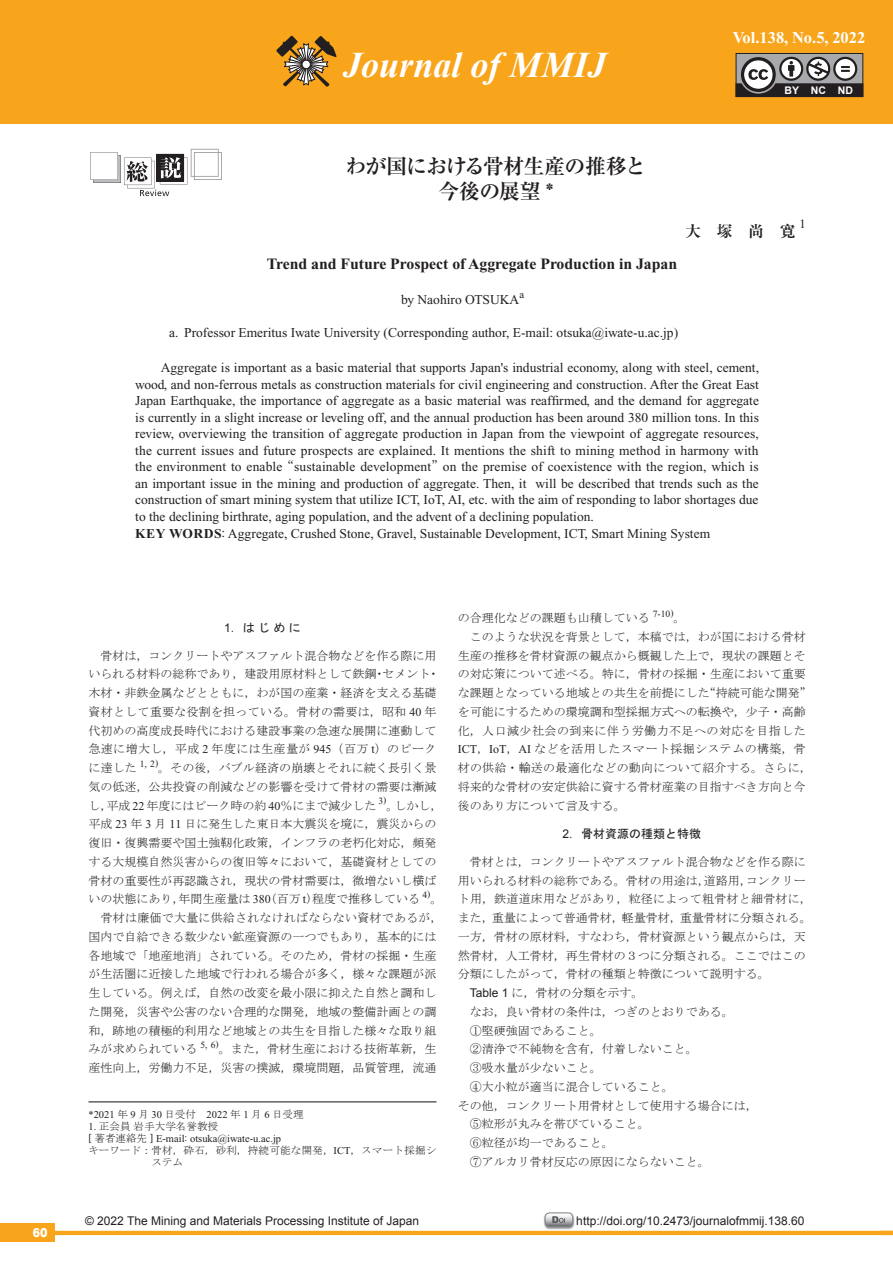
<style>
.page{position:relative;width:893px;height:1263px;background:#fff}
.page>*{position:absolute;margin:0;border:0;box-sizing:border-box;transform-origin:0 0}
.t1{font:italic 700 36px "Times New Roman";color:#fff}
.t2{font:700 21px/25.5px "Ryumin Pro";letter-spacing:-.035em;color:#231f20;text-align:center}
.t3{font:700 16.5px "Times New Roman";color:#fff}
.t4{font:700 15.75px "Times New Roman";color:#231f20}
.t5{font:700 15.75px "Ryumin Pro";color:#231f20}
.t6{font:13.5px/16.6px "Times New Roman";color:#231f20}
.t7{font:13.5px "Helvetica Bold Condensed Plain";color:#fff}
.t8{font:12.6px "Times New Roman";color:#231f20}
.t9{font:12px/18.8px "MS Mincho";color:#231f20}
.t10{font:12px "Arial";color:#231f20}
.t11{font:12px "MS Mincho";letter-spacing:.02em;color:#231f20}
.t12{font:12px "MS Gothic";color:#231f20}
.t13{font:10.5px "Times New Roman";color:#231f20}
.t14{font:10.5px/12px "MS Mincho";letter-spacing:.03em;color:#231f20}
.t15{font:10.5px "MS Mincho";letter-spacing:.01em;color:#231f20}
.t16{font:700 10.5px "Arial";color:#fff}
.s1{font-family:"MS Mincho"}
.s2{font-weight:700}
.s3{font-family:"Arial"}
.s4{font-family:"Times New Roman"}
</style>
<div class="page">
<hr style="left:0;top:1231px;width:893px;height:4px;background:#f9a51b">
<div style="left:0;top:1223px;width:55px;height:19px;background:#f9a51b"></div>
<div style="left:543px;top:1213px;width:31px;height:17px;background:#231f20;opacity:.51"></div>
<div style="left:545px;top:1213px;width:28px;height:14px;border:1px solid #808285;border-radius:5px"></div>
<svg style="left:545px;top:1213px;width:28px;height:13px"></svg>
<hr style="left:88px;top:1101px;width:348px;height:1px;background:#231f20">
<div style="left:0;top:0;width:893px;height:123px;background:#f9a51b"></div>
<div style="left:736px;top:53px;width:127px;height:44px;border:1px solid #231f20"></div>
<div style="left:736px;top:84px;width:127px;height:13px;background:#231f20"></div>
<svg style="left:738px;top:54px;width:122px;height:40px"></svg>
<svg style="left:276px;top:36px;width:61px;height:51px"></svg>
<div style="left:302px;top:60px;width:8px;height:9px;background:#fff;border-radius:50%"></div>
<div style="left:302px;top:60px;width:8px;height:9px;border:1px solid #231f20;border-radius:50%"></div>
<svg style="left:90px;top:149px;width:132px;height:47px"></svg>
<p class="t7" style="left:33px;top:1225px;width:16px">60</p>
<h1 class="t1" style="left:343px;top:40px;width:264px">Journal of MMIJ</h1>
<h3 class="t3" style="left:733px;top:28px;width:134px">Vol.138, No.5, 2022</h3>
<p class="t16" style="left:784px;top:84px;width:70px">BY NC ND</p>
<h2 class="t2" style="left:345px;top:152px;width:302px">わが国における骨材生産の推移と今後の展望 *</h2>
<h3 class="t4" style="left:267px;top:255px;width:412px">Trend and Future Prospect of Aggregate Production in Japan</h3>
<p class="t6" style="left:401px;top:291px;width:125px">by Naohiro OTSUKA<sup>a</sup></p>
<p class="t6" style="left:169px;top:324px;width:511px">a. Professor Emeritus Iwate University (Corresponding author, E-mail: otsuka@iwate-u.ac.jp)</p>
<h3 class="t5" style="left:685px;top:218px;width:112px">大塚尚寛</h3>
<p class="t8" style="left:799px;top:217px;width:8px">1</p>
<p class="t6" style="left:135px;top:359px;width:625px;text-indent:26px">Aggregate is important as a basic material that supports Japan's industrial economy, along with steel, cement, wood, and non-ferrous metals as construction materials for civil engineering and construction. After the Great East Japan Earthquake, the importance of aggregate as a basic material was reaffirmed, and the demand for aggregate is currently in a slight increase or leveling off, and the annual production has been around 380 million tons. In this review, overviewing the transition of aggregate production in Japan from the viewpoint of aggregate resources, the current issues and future prospects are explained. It mentions the shift to mining method in harmony with the environment to enable <span class="s1">“</span>sustainable development<span class="s1">”</span>on the premise of coexistence with the region, which is an important issue in the mining and production of aggregate. Then, it will be described that trends such as the construction of smart mining system that utilize ICT, IoT, AI, etc. with the aim of responding to labor shortages due to the declining birthrate, aging population, and the advent of a declining population.<br><span class="s2">KEY WORDS</span>: Aggregate, Crushed Stone, Gravel, Sustainable Development, ICT, Smart Mining System</p>
<p class="t12" style="left:224px;top:621px;width:78px"><span class="s3">1</span>．はじめに</p>
<p class="t9" style="left:88px;top:646px;width:356px">　骨材は，コンクリートやアスファルト混合物などを作る際に用いられる材料の総称であり，建設用原材料として鉄鋼・セメント・木材・非鉄金属などとともに，わが国の産業・経済を支える基礎資材として重要な役割を担っている。骨材の需要は，昭和 <span class="s4">40</span> 年代初めの高度成長時代における建設事業の急速な展開に連動して急速に増大し，平成 <span class="s4">2</span> 年度には生産量が <span class="s4">945</span>（百万 <span class="s4">t</span>）のピークに達した <sup>1,</sup> <sup>2)</sup>。その後，バブル経済の崩壊とそれに続く長引く景気の低迷，公共投資の削減などの影響を受けて骨材の需要は漸減し，平成 <span class="s4">22</span> 年度にはピーク時の約 <span class="s4">40</span>％にまで減少した <sup>3)</sup>。しかし，平成 <span class="s4">23</span> 年 <span class="s4">3</span> 月 <span class="s4">11</span> 日に発生した東日本大震災を境に，震災からの復旧・復興需要や国土強靭化政策，インフラの老朽化対応，頻発する大規模自然災害からの復旧等々において，基礎資材としての骨材の重要性が再認識され，現状の骨材需要は，微増ないし横ばいの状態にあり，年間生産量は <span class="s4">380</span>（百万 <span class="s4">t</span>）程度で推移している <sup>4)</sup>。　骨材は廉価で大量に供給されなければならない資材であるが，国内で自給できる数少ない鉱産資源の一つでもあり，基本的には各地域で「地産地消」されている。そのため，骨材の採掘・生産が生活圏に近接した地域で行われる場合が多く，様々な課題が派生している。例えば，自然の改変を最小限に抑えた自然と調和した開発，災害や公害のない合理的な開発，地域の整備計画との調和，跡地の積極的利用など地域との共生を目指した様々な取り組みが求められている <sup>5,</sup> <sup>6)</sup>。また，骨材生産における技術革新，生産性向上，労働力不足，災害の撲滅，環境問題，品質管理，流通</p>
<p class="t13" style="left:88px;top:1109px;width:217px">*2021 <span class="s1">年</span> 9 <span class="s1">月</span> 30 <span class="s1">日受付　</span>2022 <span class="s1">年</span> 1 <span class="s1">月</span> 6 <span class="s1">日受理</span></p>
<p class="t15" style="left:88px;top:1121px;width:131px"><span class="s4">1.</span> 正会員岩手大学名誉教授</p>
<p class="t13" style="left:88px;top:1133px;width:194px">[ <span class="s1">著者連絡先</span> ] E-mail: otsuka@iwate-u.ac.jp</p>
<p class="t14" style="left:151px;top:1144px;width:287px;text-indent:-63px">キーワード：骨材，砕石，砂利，持続可能な開発，<span class="s4">ICT</span>，スマート採掘システム</p>
<p class="t9" style="left:458px;top:608px;width:356px">の合理化などの課題も山積している <sup>7-10)</sup>。<br>　このような状況を背景として，本稿では，わが国における骨材生産の推移を骨材資源の観点から概観した上で，現状の課題とその対応策について述べる。特に，骨材の採掘・生産において重要な課題となっている地域との共生を前提にした“持続可能な開発”を可能にするための環境調和型採掘方式への転換や，少子・高齢化，人口減少社会の到来に伴う労働力不足への対応を目指した<br><span class="s4">ICT</span>，<span class="s4">IoT</span>，<span class="s4">AI</span> などを活用したスマート採掘システムの構築，骨材の供給・輸送の最適化などの動向について紹介する。さらに，将来的な骨材の安定供給に資する骨材産業の目指すべき方向と今後のあり方について言及する。</p>
<p class="t12" style="left:562px;top:827px;width:140px"><span class="s3">2</span>．骨材資源の種類と特徴</p>
<p class="t9" style="left:458px;top:852px;width:349px">　骨材とは，コンクリートやアスファルト混合物などを作る際に</p>
<p class="t9" style="left:458px;top:871px;width:349px">用いられる材料の総称である。骨材の用途は，道路用，コンクリー</p>
<p class="t11" style="left:458px;top:893px;width:355px">ト用，鉄道道床用などがあり，粒径によって粗骨材と細骨材に，</p>
<p class="t9" style="left:458px;top:908px;width:355px">また，重量によって普通骨材，軽量骨材，重量骨材に分類される。</p>
<p class="t9" style="left:458px;top:927px;width:349px">一方，骨材の原材料，すなわち，骨材資源という観点からは，天</p>
<p class="t9" style="left:458px;top:946px;width:349px">然骨材，人工骨材，再生骨材の３つに分類される。ここではこの</p>
<p class="t9" style="left:458px;top:965px;width:313px">分類にしたがって，骨材の種類と特徴について説明する。</p>
<p class="t9" style="left:470px;top:983px;width:175px"><span class="s3">Table 1</span> に，骨材の分類を示す。</p>
<p class="t9" style="left:458px;top:1002px;width:277px">　なお，良い骨材の条件は，つぎのとおりである。</p>
<p class="t9" style="left:458px;top:1021px;width:145px">　①堅硬強固であること。</p>
<p class="t9" style="left:458px;top:1040px;width:241px">　②清浄で不純物を含有，付着しないこと。</p>
<p class="t9" style="left:458px;top:1058px;width:145px">　③吸水量が少ないこと。</p>
<p class="t9" style="left:458px;top:1077px;width:217px">　④大小粒が適当に混合していること。</p>
<p class="t9" style="left:458px;top:1096px;width:301px">その他，コンクリート用骨材として使用する場合には，</p>
<p class="t9" style="left:458px;top:1114px;width:193px">　⑤粒形が丸みを帯びていること。</p>
<p class="t9" style="left:458px;top:1133px;width:157px">　⑥粒径が均一であること。</p>
<p class="t9" style="left:458px;top:1152px;width:253px">　⑦アルカリ骨材反応の原因にならないこと。</p>
<p class="t10" style="left:85px;top:1213px;width:336px">© 2022 The Mining and Materials Processing Institute of Japan</p>
<p class="t10" style="left:576px;top:1213px;width:230px">http://doi.org/10.2473/journalofmmij.138.60</p>
</div>
